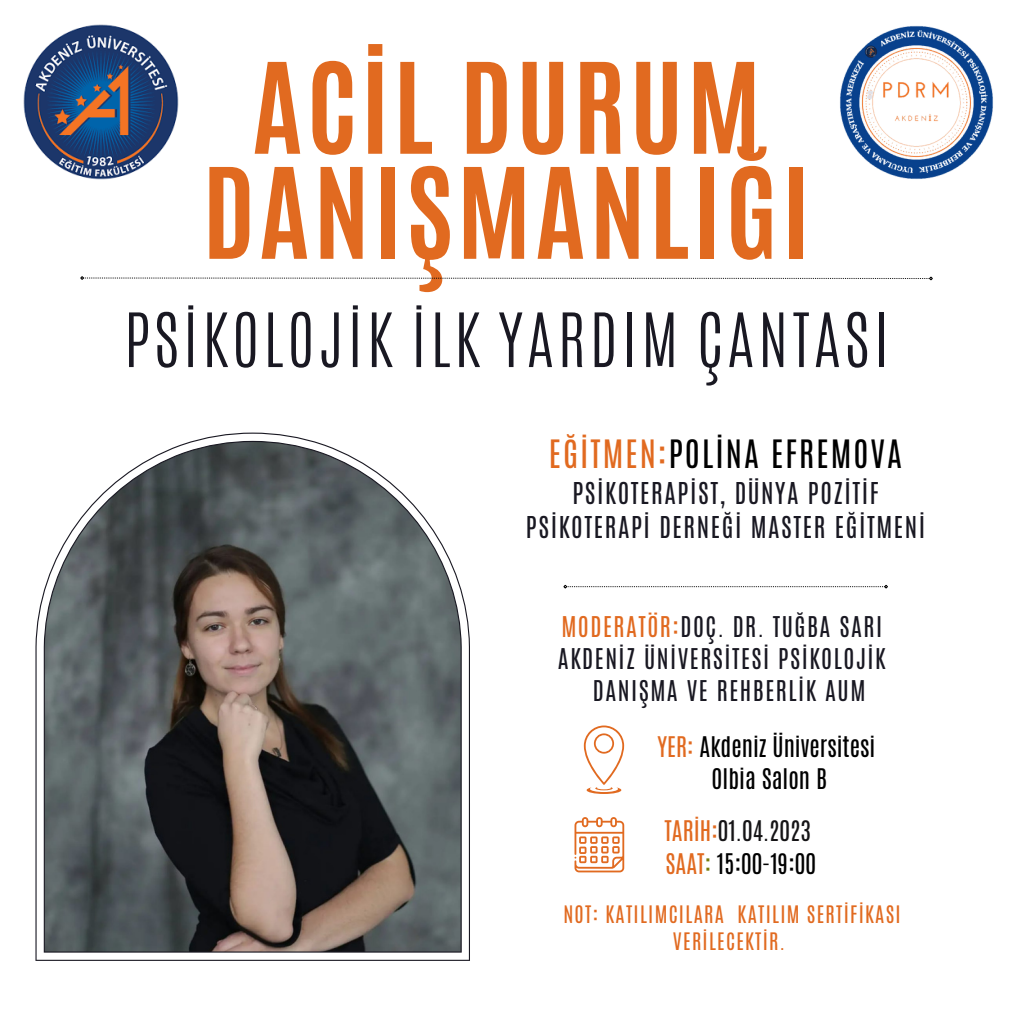
<style>
.page{position:relative;width:1013px;height:1013px;background:#fff}
.page>*{position:absolute;margin:0;border:0;box-sizing:border-box;transform-origin:0 0}
.t1{font:700 106.88px/105px "Antonio";letter-spacing:.035em;color:#e16a20;text-align:center}
.t2{font:300 63.5px "Antonio";letter-spacing:.06em;color:#191822}
.t3{font:32.62px "Antonio";letter-spacing:.06em;color:#000}
.t4{font:25.12px/33.8px "Antonio";letter-spacing:.06em;color:#191822;text-align:center}
.t5{font:23.88px "Antonio";letter-spacing:.06em;color:#191822}
.t6{font:23.75px/32.8px "Antonio";color:#000;text-align:center}
.t7{font:20.12px/27.2px "Antonio";letter-spacing:.06em;color:#e16a20;text-align:center}
.s1{color:#e16a20}
.s2{color:#151416}
.s3{color:#757b0b}
</style>
<div class="page">
<svg style="left:35px;top:432px;width:435px;height:528px;background:#6e6f6e"></svg>
<svg style="left:563px;top:584px;width:325px;height:5px"></svg>
<svg style="left:80px;top:276px;width:853px;height:5px"></svg>
<svg style="left:584px;top:725px;width:40px;height:69px"></svg>
<svg style="left:574px;top:817px;width:50px;height:55px"></svg>
<img style="left:840px;top:25px;width:153px;height:154px">
<img style="left:23px;top:24px;width:156px;height:156px">
<h1 class="t1" style="left:202px;top:56px;width:609px">ACİL DURUM<br>DANIŞMANLIĞI</h1>
<h2 class="t2" style="left:124px;top:294px;width:766px">PSİKOLOJİK İLK YARDIM ÇANTASI</h2>
<h3 class="t3" style="left:549px;top:431px;width:355px"><span class="s1">EĞİTMEN:</span>POLİNA EFREMOVA</h3>
<p class="t4" style="left:526px;top:476px;width:401px">PSİKOTERAPİST, DÜNYA POZİTİF<br>PSİKOTERAPİ DERNEĞİ MASTER EĞİTMENİ</p>
<p class="t5" style="left:561px;top:610px;width:322px"><span class="s1">MODERATÖR:</span>DOÇ. DR. TUĞBA SARI</p>
<p class="t5" style="left:558px;top:641px;width:329px">AKDENİZ ÜNİVERSİTESİ PSİKOLOJİK</p>
<p class="t5" style="left:593px;top:673px;width:274px">DANIŞMA VE REHBERLİK AUM</p>
<p class="t6" style="left:657px;top:730px;width:219px"><span class="s1">YER:</span> Akdeniz Üniversitesi<br>Olbia Salon B</p>
<p class="t6" style="left:664px;top:814px;width:153px;text-align:left"><span class="s1">TARİH:</span><span class="s2">01.04.2023<br></span><span class="s1">SAAT</span><span class="s3">:</span> 15:00-19:00</p>
<p class="t7" style="left:563px;top:901px;width:339px">NOT: KATILIMCILARA KATILIM SERTİFİKASI<br>VERİLECEKTİR.</p>
</div>
